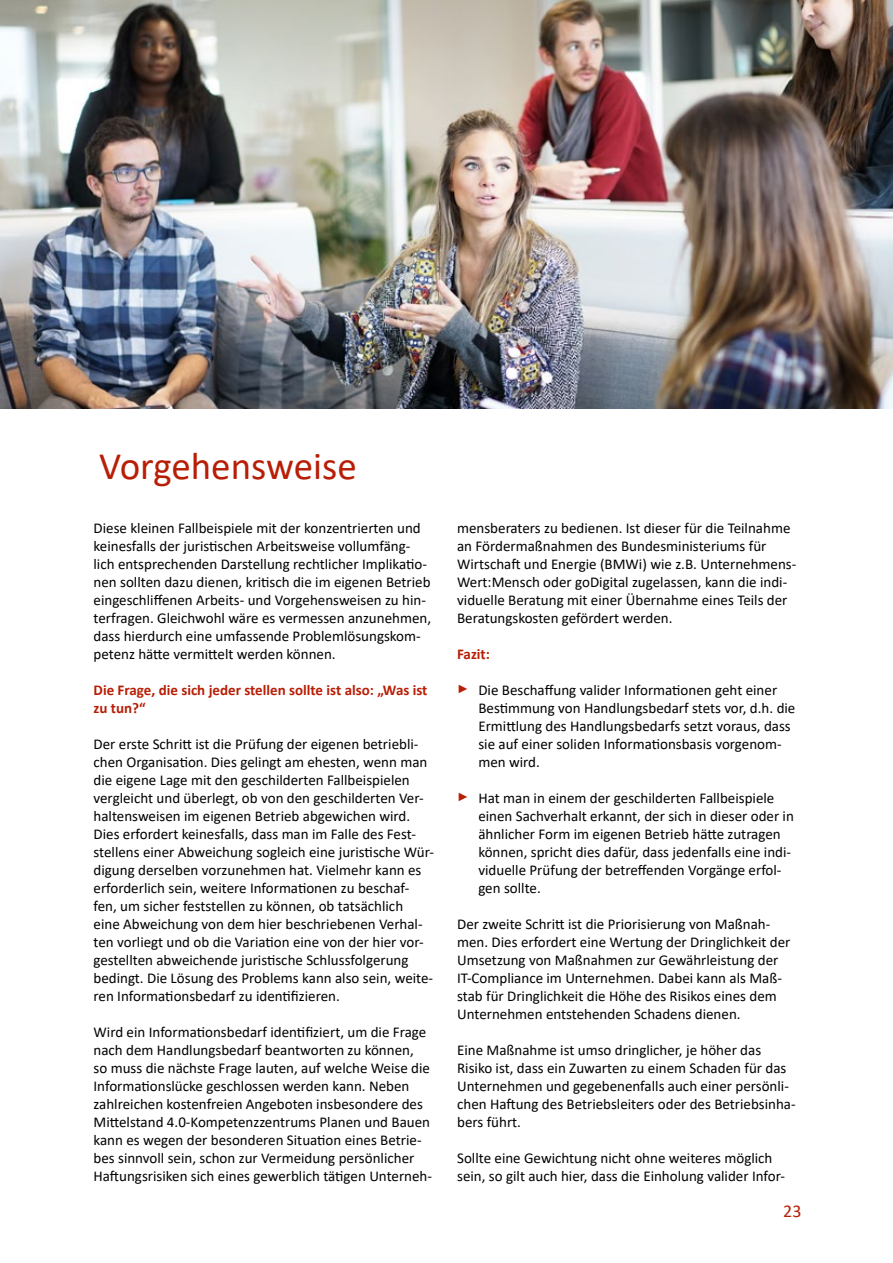
<style>
.page{position:relative;width:893px;height:1263px;background:#fff}
.page>*{position:absolute;margin:0;border:0;box-sizing:border-box;transform-origin:0 0}
.t1{font:39px "Calibri";color:#b81e06}
.t2{font:18px "Calibri";color:#b81e06}
.t3{font:15px/18px "Calibri";color:#000}
.t4{font:700 15px/18px "Calibri";color:#b81e06}
.s1{font-family:"Arial";font-size:12px;color:#b81e06}
</style>
<div class="page">
<img style="left:0;top:0;width:893px;height:408px">
<h1 class="t1" style="left:99px;top:439px;width:259px">Vorgehensweise</h1>
<p class="t3" style="left:94px;top:518px;width:339px">Diese kleinen Fallbeispiele mit der konzentrierten und keinesfalls der juristischen Arbeitsweise vollumfäng&shy;lich entsprechenden Darstellung rechtlicher Implikatio&shy;nen sollten dazu dienen, kritisch die im eigenen Betrieb eingeschliffenen Arbeits- und Vorgehensweisen zu hin&shy;terfragen. Gleichwohl wäre es vermessen anzunehmen, dass hierdurch eine umfassende Problemlösungskom&shy;petenz hätte vermittelt werden können.</p>
<p class="t4" style="left:94px;top:681px;width:335px">Die Frage, die sich jeder stellen sollte ist also: „Was ist zu tun?“</p>
<p class="t3" style="left:94px;top:734px;width:342px">Der erste Schritt ist die Prüfung der eigenen betriebli&shy;chen Organisation. Dies gelingt am ehesten, wenn man die eigene Lage mit den geschilderten Fallbeispielen vergleicht und überlegt, ob von den geschilderten Ver&shy;haltensweisen im eigenen Betrieb abgewichen wird.<br>Dies erfordert keinesfalls, dass man im Falle des Fest&shy;stellens einer Abweichung sogleich eine juristische Wür&shy;digung derselben vorzunehmen hat. Vielmehr kann es erforderlich sein, weitere Informationen zu beschaf&shy;fen, um sicher feststellen zu können, ob tatsächlich<br>eine Abweichung von dem hier beschriebenen Verhal&shy;ten vorliegt und ob die Variation eine von der hier vor&shy;gestellten abweichende juristische Schlussfolgerung bedingt. Die Lösung des Problems kann also sein, weite&shy;ren Informationsbedarf zu identifizieren.</p>
<p class="t3" style="left:94px;top:1022px;width:340px">Wird ein Informationsbedarf identifiziert, um die Frage nach dem Handlungsbedarf beantworten zu können,<br>so muss die nächste Frage lauten, auf welche Weise die Informationslücke geschlossen werden kann. Neben zahlreichen kostenfreien Angeboten insbesondere des Mittelstand 4.0-Kompetenzzentrums Planen und Bauen kann es wegen der besonderen Situation eines Betrie&shy;bes sinnvoll sein, schon zur Vermeidung persönlicher Haftungsrisiken sich eines gewerblich tätigen Unterneh-</p>
<p class="t3" style="left:457px;top:518px;width:341px">mensberaters zu bedienen. Ist dieser für die Teilnahme an Fördermaßnahmen des Bundesministeriums für Wirtschaft und Energie (BMWi) wie z.B. Unternehmens-Wert:Mensch oder goDigital zugelassen, kann die indi&shy;viduelle Beratung mit einer Übernahme eines Teils der Beratungskosten gefördert werden.</p>
<p class="t4" style="left:457px;top:645px;width:34px">Fazit:</p>
<p class="t3" style="left:478px;top:680px;width:319px;text-indent:-21px"><span class="s1">►</span> Die Beschaffung valider Informationen geht einer Bestimmung von Handlungsbedarf stets vor, d.h. die Ermittlung des Handlungsbedarfs setzt voraus, dass sie auf einer soliden Informationsbasis vorgenom&shy;men wird.</p>
<p class="t3" style="left:478px;top:788px;width:317px;text-indent:-21px"><span class="s1">►</span> Hat man in einem der geschilderten Fallbeispiele einen Sachverhalt erkannt, der sich in dieser oder in ähnlicher Form im eigenen Betrieb hätte zutragen können, spricht dies dafür, dass jedenfalls eine indi&shy;viduelle Prüfung der betreffenden Vorgänge erfol&shy;gen sollte.</p>
<p class="t3" style="left:457px;top:914px;width:335px">Der zweite Schritt ist die Priorisierung von Maßnah&shy;men. Dies erfordert eine Wertung der Dringlichkeit der Umsetzung von Maßnahmen zur Gewährleistung der IT-Compliance im Unternehmen. Dabei kann als Maß&shy;stab für Dringlichkeit die Höhe des Risikos eines dem Unternehmen entstehenden Schadens dienen.</p>
<p class="t3" style="left:457px;top:1040px;width:340px">Eine Maßnahme ist umso dringlicher, je höher das Risiko ist, dass ein Zuwarten zu einem Schaden für das Unternehmen und gegebenenfalls auch einer persönli&shy;chen Haftung des Betriebsleiters oder des Betriebsinha&shy;bers führt.</p>
<p class="t3" style="left:457px;top:1148px;width:330px">Sollte eine Gewichtung nicht ohne weiteres möglich sein, so gilt auch hier, dass die Einholung valider Infor-</p>
<p class="t2" style="left:783px;top:1198px;width:20px">23</p>
</div>
